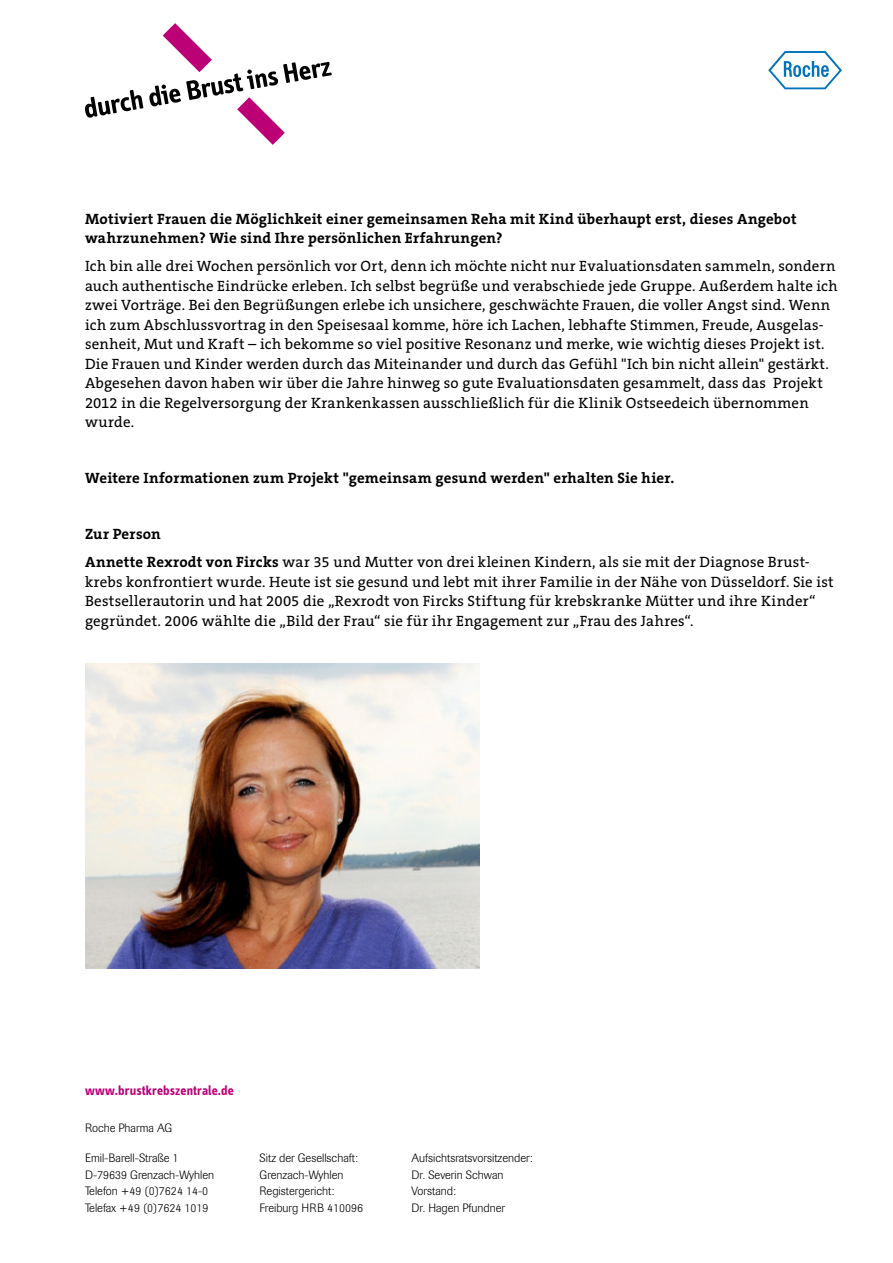
<style>
.page{position:relative;width:893px;height:1263px;background:#fff}
.page>*{position:absolute;margin:0;border:0;box-sizing:border-box;transform-origin:0 0}
.t1{font:15px/19.5px "The Serif B W5 Plain";letter-spacing:.015em;color:#000}
.t2{font:700 15px/19.5px "The Serif B W7";letter-spacing:.015em;color:#000}
.t3{font:700 13.5px "Info Disp";letter-spacing:.01em;color:#bc0076}
.t4{font:300 12px/16.5px "Imago";color:#000}
.s1{font-family:"The Serif B W7";font-weight:700}
</style>
<div class="page">
<svg style="left:85px;top:90px;width:58px;height:28px"></svg>
<svg style="left:149px;top:23px;width:183px;height:122px"></svg>
<svg style="left:768px;top:51px;width:74px;height:38px"></svg>
<img style="left:85px;top:663px;width:395px;height:306px">
<p class="t2" style="left:85px;top:209px;width:713px">Motiviert Frauen die Möglichkeit einer gemeinsamen Reha mit Kind überhaupt erst, dieses Angebot wahrzunehmen? Wie sind Ihre persönlichen Erfahrungen?</p>
<p class="t1" style="left:85px;top:256px;width:754px">Ich bin alle drei Wochen persönlich vor Ort, denn ich möchte nicht nur Evaluationsdaten sammeln, sondern auch authentische Eindrücke erleben. Ich selbst begrüße und verabschiede jede Gruppe. Außerdem halte ich zwei Vorträge. Bei den Begrüßungen erlebe ich unsichere, geschwächte Frauen, die voller Angst sind. Wenn ich zum Abschlussvortrag in den Speisesaal komme, höre ich Lachen, lebhafte Stimmen, Freude, Ausgelas&shy;senheit, Mut und Kraft – ich bekomme so viel positive Resonanz und merke, wie wichtig dieses Projekt ist.<br>Die Frauen und Kinder werden durch das Miteinander und durch das Gefühl "Ich bin nicht allein" gestärkt.<br>Abgesehen davon haben wir über die Jahre hinweg so gute Evaluationsdaten gesammelt, dass das Projekt 2012 in die Regelversorgung der Krankenkassen ausschließlich für die Klinik Ostseedeich übernommen wurde.</p>
<p class="t2" style="left:85px;top:468px;width:591px">Weitere Informationen zum Projekt "gemeinsam gesund werden" erhalten Sie hier.</p>
<p class="t2" style="left:85px;top:524px;width:77px">Zur Person</p>
<p class="t1" style="left:85px;top:552px;width:750px"><span class="s1">Annette Rexrodt von Fircks</span> war 35 und Mutter von drei kleinen Kindern, als sie mit der Diagnose Brust&shy;krebs konfrontiert wurde. Heute ist sie gesund und lebt mit ihrer Familie in der Nähe von Düsseldorf. Sie ist Bestsellerautorin und hat 2005 die „Rexrodt von Fircks Stiftung für krebskranke Mütter und ihre Kinder“ gegründet. 2006 wählte die „Bild der Frau“ sie für ihr Engagement zur „Frau des Jahres“.</p>
<p class="t3" style="left:85px;top:1082px;width:150px">www.brustkrebszentrale.de</p>
<p class="t4" style="left:85px;top:1119px;width:89px">Roche Pharma AG</p>
<p class="t4" style="left:85px;top:1150px;width:131px">Emil-Barell-Straße 1<br>D-79639 Grenzach-Wyhlen<br>Telefon +49 (0)7624 14-0<br>Telefax +49 (0)7624 1019</p>
<p class="t4" style="left:260px;top:1150px;width:105px">Sitz der Gesellschaft:<br>Grenzach-Wyhlen<br>Registergericht:<br>Freiburg HRB 410096</p>
<p class="t4" style="left:412px;top:1150px;width:123px">Aufsichtsratsvorsitzender:<br>Dr. Severin Schwan<br>Vorstand:<br>Dr. Hagen Pfundner</p>
</div>
